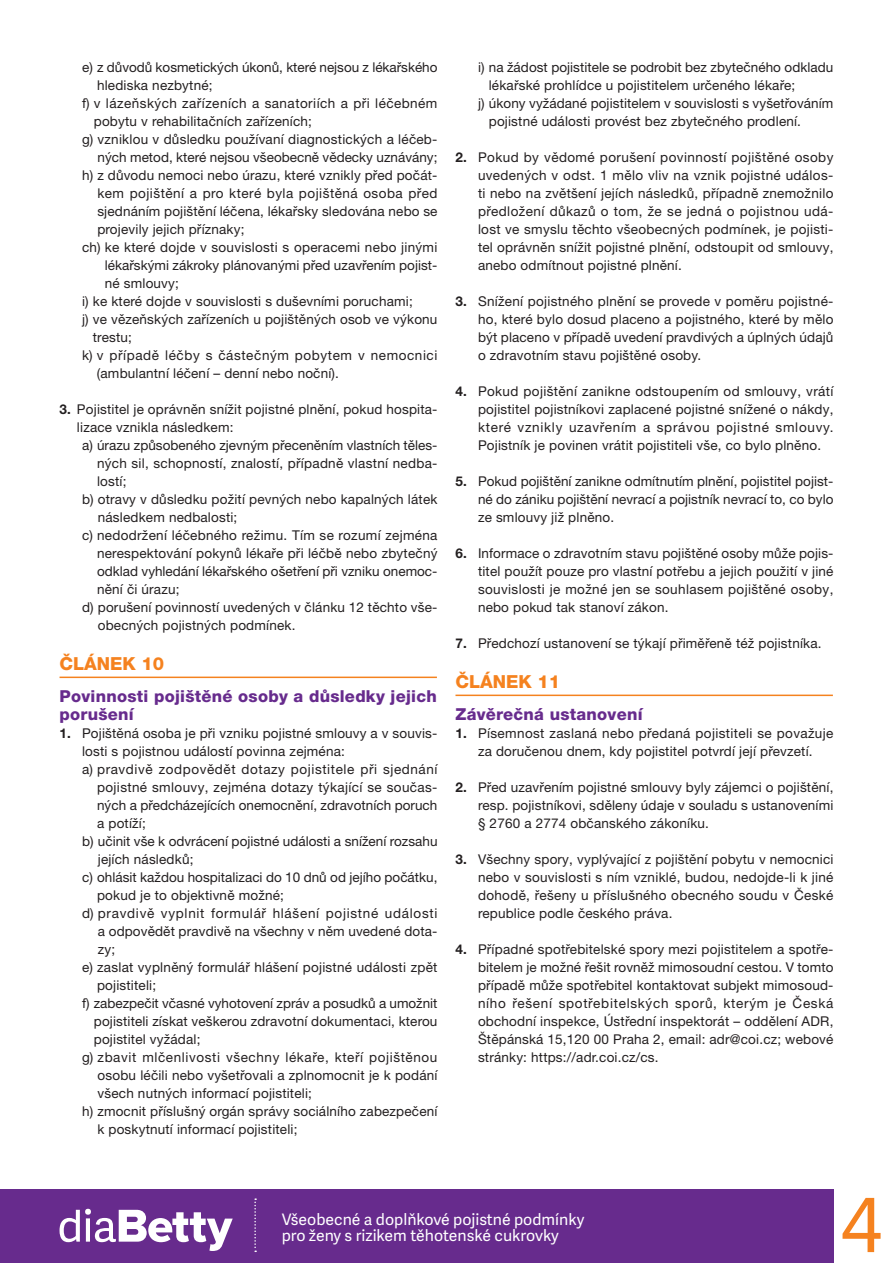
<style>
.page{position:relative;width:893px;height:1263px;background:#fff}
.page>*{position:absolute;margin:0;border:0;box-sizing:border-box;transform-origin:0 0}
.t1{font:74.85px "Adelle Sans";color:#f5821f}
.t2{font:800 18px "Helvetica Neue CE";color:#f5821f}
.t3{font:800 16.5px/18px "Helvetica Neue CE";letter-spacing:.015em;color:#672b8d}
.t4{font:15.75px/16.2px "Adelle Sans";color:#fff}
.t5{font:13.5px/18px "Helvetica Neue CE";letter-spacing:.015em;color:#231f20;text-align:justify}
.t6{font:13.5px "Helvetica Neue CE";letter-spacing:.045em;color:#231f20}
.t7{font:13.5px "Helvetica Neue CE";letter-spacing:.055em;color:#231f20}
.t8{font:13.5px "Helvetica Neue CE";letter-spacing:.035em;color:#231f20}
.t9{font:13.5px "Helvetica Neue CE";letter-spacing:.04em;color:#231f20}
.s1{font-weight:700}
</style>
<div class="page">
<div style="left:0;top:1189px;width:833px;height:74px;background:#672b8d"></div>
<svg style="left:60px;top:1209px;width:173px;height:42px"></svg>
<svg style="left:254px;top:1198px;width:2px;height:54px"></svg>
<hr style="left:60px;top:676px;width:377px;height:2px;background:#f5821f">
<hr style="left:455px;top:694px;width:378px;height:2px;background:#f5821f">
<p class="t5" style="left:82px;top:59px;width:357px">e) z důvodů kosmetických úkonů, které nejsou z lékařského</p>
<p class="t5" style="left:97px;top:77px;width:117px">hlediska nezbytné;</p>
<p class="t8" style="left:82px;top:98px;width:357px">f) v lázeňských zařízeních a sanatoriích a při léčebném</p>
<p class="t5" style="left:94px;top:113px;width:220px">pobytu v rehabilitačních zařízeních;</p>
<p class="t5" style="left:82px;top:131px;width:357px">g) vzniklou v důsledku používaní diagnostických a léčeb-</p>
<p class="t5" style="left:98px;top:149px;width:341px">ných metod, které nejsou všeobecně vědecky uznávány;</p>
<p class="t5" style="left:82px;top:167px;width:357px">h) z důvodu nemoci nebo úrazu, které vznikly před počát-</p>
<p class="t9" style="left:97px;top:188px;width:342px">kem pojištění a pro které byla pojištěná osoba před</p>
<p class="t5" style="left:97px;top:203px;width:342px">sjednáním pojištění léčena, lékařsky sledována nebo se</p>
<p class="t5" style="left:97px;top:221px;width:149px">projevily jejich příznaky;</p>
<p class="t5" style="left:82px;top:239px;width:357px">ch) ke které dojde v souvislosti s operacemi nebo jinými</p>
<p class="t5" style="left:105px;top:257px;width:334px">lékařskými zákroky plánovanými před uzavřením pojist-</p>
<p class="t5" style="left:105px;top:275px;width:76px">né smlouvy;</p>
<p class="t5" style="left:82px;top:293px;width:332px">i) ke které dojde v souvislosti s duševními poruchami;</p>
<p class="t5" style="left:82px;top:311px;width:357px">j) ve vězeňských zařízeních u pojištěných osob ve výkonu</p>
<p class="t5" style="left:93px;top:329px;width:41px">trestu;</p>
<p class="t6" style="left:82px;top:350px;width:357px">k) v případě léčby s částečným pobytem v nemocnici</p>
<p class="t5" style="left:97px;top:365px;width:244px">(ambulantní léčení – denní nebo noční).</p>
<p class="t5" style="left:60px;top:401px;width:379px"><span class="s1">3.</span> Pojistitel je oprávněn snížit pojistné plnění, pokud hospita-</p>
<p class="t5" style="left:77px;top:419px;width:158px">lizace vznikla následkem:</p>
<p class="t5" style="left:82px;top:437px;width:357px">a) úrazu způsobeného zjevným přeceněním vlastních těles-</p>
<p class="t5" style="left:97px;top:455px;width:342px">ných sil, schopností, znalostí, případně vlastní nedba-</p>
<p class="t5" style="left:97px;top:473px;width:31px">lostí;</p>
<p class="t5" style="left:82px;top:491px;width:357px">b) otravy v důsledku požití pevných nebo kapalných látek</p>
<p class="t5" style="left:98px;top:509px;width:141px">následkem nedbalosti;</p>
<p class="t5" style="left:82px;top:527px;width:357px">c) nedodržení léčebného režimu. Tím se rozumí zejména</p>
<p class="t5" style="left:97px;top:545px;width:342px">nerespektování pokynů lékaře při léčbě nebo zbytečný</p>
<p class="t5" style="left:97px;top:563px;width:342px">odklad vyhledání lékařského ošetření při vzniku onemoc-</p>
<p class="t5" style="left:97px;top:581px;width:84px">nění či úrazu;</p>
<p class="t5" style="left:82px;top:599px;width:357px">d) porušení povinností uvedených v článku 12 těchto vše-</p>
<p class="t5" style="left:98px;top:617px;width:199px">obecných pojistných podmínek.</p>
<h2 class="t2" style="left:60px;top:657px;width:106px">ČLÁNEK 10</h2>
<p class="t3" style="left:60px;top:688px;width:379px">Povinnosti pojištěné osoby a důsledky jejich porušení</p>
<p class="t5" style="left:60px;top:725px;width:379px"><span class="s1">1.</span> Pojištěná osoba je při vzniku pojistné smlouvy a v souvis-</p>
<p class="t5" style="left:82px;top:743px;width:264px">losti s pojistnou událostí povinna zejména:</p>
<p class="t6" style="left:82px;top:764px;width:357px">a) pravdivě zodpovědět dotazy pojistitele při sjednání</p>
<p class="t5" style="left:97px;top:779px;width:342px">pojistné smlouvy, zejména dotazy týkající se součas-</p>
<p class="t5" style="left:97px;top:797px;width:342px">ných a předcházejících onemocnění, zdravotních poruch</p>
<p class="t5" style="left:97px;top:815px;width:50px">a potíží;</p>
<p class="t5" style="left:82px;top:833px;width:357px">b) učinit vše k odvrácení pojistné události a snížení rozsahu</p>
<p class="t5" style="left:98px;top:851px;width:97px">jejích následků;</p>
<p class="t5" style="left:82px;top:869px;width:357px">c) ohlásit každou hospitalizaci do 10 dnů od jejího počátku,</p>
<p class="t5" style="left:97px;top:887px;width:188px">pokud je to objektivně možné;</p>
<p class="t7" style="left:82px;top:908px;width:357px">d) pravdivě vyplnit formulář hlášení pojistné události</p>
<p class="t5" style="left:98px;top:923px;width:341px">a odpovědět pravdivě na všechny v něm uvedené dota-</p>
<p class="t5" style="left:98px;top:941px;width:19px">zy;</p>
<p class="t5" style="left:82px;top:959px;width:357px">e) zaslat vyplněný formulář hlášení pojistné události zpět</p>
<p class="t5" style="left:97px;top:977px;width:61px">pojistiteli;</p>
<p class="t5" style="left:82px;top:995px;width:357px">f) zabezpečit včasné vyhotovení zpráv a posudků a umožnit</p>
<p class="t5" style="left:94px;top:1013px;width:345px">pojistiteli získat veškerou zdravotní dokumentaci, kterou</p>
<p class="t5" style="left:94px;top:1031px;width:108px">pojistitel vyžádal;</p>
<p class="t6" style="left:82px;top:1052px;width:357px">g) zbavit mlčenlivosti všechny lékaře, kteří pojištěnou</p>
<p class="t5" style="left:98px;top:1067px;width:341px">osobu léčili nebo vyšetřovali a zplnomocnit je k podání</p>
<p class="t5" style="left:98px;top:1085px;width:216px">všech nutných informací pojistiteli;</p>
<p class="t5" style="left:82px;top:1103px;width:357px">h) zmocnit příslušný orgán správy sociálního zabezpečení</p>
<p class="t5" style="left:97px;top:1121px;width:202px">k poskytnutí informací pojistiteli;</p>
<p class="t5" style="left:478px;top:59px;width:357px">i) na žádost pojistitele se podrobit bez zbytečného odkladu</p>
<p class="t5" style="left:489px;top:77px;width:308px">lékařské prohlídce u pojistitelem určeného lékaře;</p>
<p class="t5" style="left:478px;top:95px;width:357px">j) úkony vyžádané pojistitelem v souvislosti s vyšetřováním</p>
<p class="t5" style="left:489px;top:113px;width:314px">pojistné události provést bez zbytečného prodlení.</p>
<p class="t5" style="left:478px;top:149px;width:357px;text-indent:-23px"><span class="s1">2.</span> Pokud by vědomé porušení povinností pojištěné osoby uvedených v odst. 1 mělo vliv na vznik pojistné událos&shy;ti nebo na zvětšení jejích následků, případně znemožnilo předložení důkazů o tom, že se jedná o pojistnou udá&shy;lost ve smyslu těchto všeobecných podmínek, je pojisti&shy;tel oprávněn snížit pojistné plnění, odstoupit od smlouvy, anebo odmítnout pojistné plnění.</p>
<p class="t5" style="left:478px;top:293px;width:357px;text-indent:-23px"><span class="s1">3.</span> Snížení pojistného plnění se provede v poměru pojistné&shy;ho, které bylo dosud placeno a pojistného, které by mělo být placeno v případě uvedení pravdivých a úplných údajů o zdravotním stavu pojištěné osoby.</p>
<p class="t5" style="left:478px;top:383px;width:357px;text-indent:-23px"><span class="s1">4.</span> Pokud pojištění zanikne odstoupením od smlouvy, vrátí pojistitel pojistníkovi zaplacené pojistné snížené o nákdy, které vznikly uzavřením a správou pojistné smlouvy.<br>Pojistník je povinen vrátit pojistiteli vše, co bylo plněno.</p>
<p class="t5" style="left:478px;top:473px;width:357px;text-indent:-23px"><span class="s1">5.</span> Pokud pojištění zanikne odmítnutím plnění, pojistitel pojist&shy;né do zániku pojištění nevrací a pojistník nevrací to, co bylo ze smlouvy již plněno.</p>
<p class="t5" style="left:478px;top:545px;width:357px;text-indent:-23px"><span class="s1">6.</span> Informace o zdravotním stavu pojištěné osoby může pojis&shy;titel použít pouze pro vlastní potřebu a jejich použití v jiné souvislosti je možné jen se souhlasem pojištěné osoby, nebo pokud tak stanoví zákon.</p>
<p class="t5" style="left:455px;top:635px;width:368px"><span class="s1">7.</span> Předchozí ustanovení se týkají přiměřeně též pojistníka.</p>
<h2 class="t2" style="left:455px;top:675px;width:106px">ČLÁNEK 11</h2>
<p class="t3" style="left:455px;top:706px;width:189px">Závěrečná ustanovení</p>
<p class="t5" style="left:455px;top:725px;width:379px;text-align:center"><span class="s1">1.</span> Písemnost zaslaná nebo předaná pojistiteli se považuje za doručenou dnem, kdy pojistitel potvrdí její převzetí.</p>
<p class="t5" style="left:478px;top:779px;width:357px;text-indent:-23px"><span class="s1">2.</span> Před uzavřením pojistné smlouvy byly zájemci o pojištění, resp. pojistníkovi, sděleny údaje v souladu s ustanoveními § 2760 a 2774 občanského zákoníku.</p>
<p class="t5" style="left:478px;top:851px;width:357px;text-indent:-23px"><span class="s1">3.</span> Všechny spory, vyplývající z pojištění pobytu v nemocnici nebo v souvislosti s ním vzniklé, budou, nedojde-li k jiné dohodě, řešeny u příslušného obecného soudu v České republice podle českého práva.</p>
<p class="t5" style="left:478px;top:941px;width:357px;text-indent:-23px"><span class="s1">4.</span> Případné spotřebitelské spory mezi pojistitelem a spotře&shy;bitelem je možné řešit rovněž mimosoudní cestou. V tomto případě může spotřebitel kontaktovat subjekt mimosoud&shy;ního řešení spotřebitelských sporů, kterým je Česká obchodní inspekce, Ústřední inspektorát – oddělení ADR, Štěpánská 15,120 00 Praha 2, email: adr@coi.cz; webové stránky: https://adr.coi.cz/cs.</p>
<p class="t4" style="left:282px;top:1213px;width:304px">Všeobecné a doplňkové pojistné podmínky pro ženy s rizikem těhotenské cukrovky</p>
<h1 class="t1" style="left:841px;top:1198px;width:43px">4</h1>
</div>
